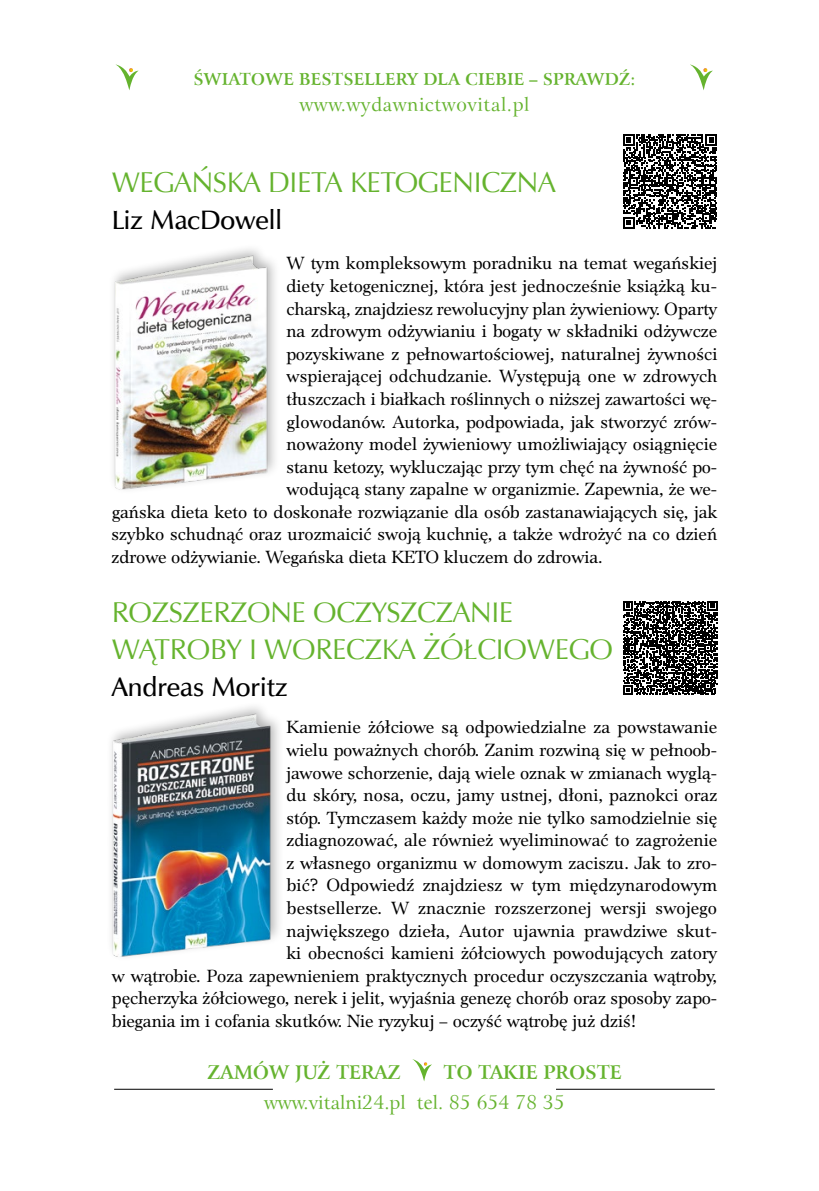
<style>
.page{position:relative;width:819px;height:1191px;background:#fff}
.page>*{position:absolute;margin:0;border:0;box-sizing:border-box;transform-origin:0 0}
.t1{font:28.7px/36.9px "Zapf Humnst EU";letter-spacing:-.01em;color:#65b32e}
.t2{font:26.6px "Zapf Humnst Dm EU";color:#000}
.t3{font:19.25px "Arrus EU";letter-spacing:.015em;color:#65b32e}
.t4{font:700 18.72px "Arrus EU";color:#65b32e}
.t5{font:18.55px "Platea TTEFN";color:#000}
.t6{font:700 16.45px "Arrus EU";letter-spacing:.01em;color:#65b32e}
</style>
<div class="page">
<div style="left:108px;top:242px;width:172px;height:252px;background:#000;opacity:.3"></div>
<img style="left:112px;top:245px;width:159px;height:247px">
<svg style="left:623px;top:134px;width:94px;height:94px"></svg>
<div style="left:107px;top:700px;width:177px;height:262px;background:#000;opacity:.3"></div>
<img style="left:112px;top:713px;width:159px;height:243px">
<svg style="left:623px;top:601px;width:94px;height:94px"></svg>
<svg style="left:412px;top:1059px;width:20px;height:22px"></svg>
<hr style="left:114px;top:1089px;width:159px;height:1px;background:#000">
<hr style="left:556px;top:1089px;width:158px;height:1px;background:#000">
<svg style="left:115px;top:64px;width:24px;height:26px"></svg>
<svg style="left:690px;top:64px;width:23px;height:26px"></svg>
<p class="t6" style="left:193px;top:69px;width:443px">ŚWIATOWE BESTSELLERY DLA CIEBIE – SPRAWDŹ:</p>
<p class="t3" style="left:299px;top:93px;width:231px">www.wydawnictwovital.pl</p>
<h1 class="t1" style="left:112px;top:164px;width:445px">WEGAŃSKA DIETA KETOGENICZNA</h1>
<h2 class="t2" style="left:112px;top:204px;width:172px">Liz MacDowell</h2>
<p class="t5" style="left:286px;top:253px;width:432px">W tym kompleksowym poradniku na temat wegańskiej</p>
<p class="t5" style="left:286px;top:276px;width:432px">diety ketogenicznej, która jest jednocześnie książką ku-</p>
<p class="t5" style="left:286px;top:298px;width:432px">charską, znajdziesz rewolucyjny plan żywieniowy. Oparty</p>
<p class="t5" style="left:286px;top:321px;width:432px">na zdrowym odżywianiu i bogaty w składniki odżywcze</p>
<p class="t5" style="left:286px;top:343px;width:432px">pozyskiwane z pełnowartościowej, naturalnej żywności</p>
<p class="t5" style="left:286px;top:366px;width:432px">wspierającej odchudzanie. Występują one w zdrowych</p>
<p class="t5" style="left:286px;top:388px;width:432px">tłuszczach i białkach roślinnych o niższej zawartości wę-</p>
<p class="t5" style="left:286px;top:411px;width:432px">glowodanów. Autorka, podpowiada, jak stworzyć zrów-</p>
<p class="t5" style="left:286px;top:434px;width:432px">noważony model żywieniowy umożliwiający osiągnięcie</p>
<p class="t5" style="left:286px;top:456px;width:432px">stanu ketozy, wykluczając przy tym chęć na żywność po-</p>
<p class="t5" style="left:286px;top:479px;width:432px">wodującą stany zapalne w organizmie. Zapewnia, że we-</p>
<p class="t5" style="left:112px;top:501px;width:607px">gańska dieta keto to doskonałe rozwiązanie dla osób zastanawiających się, jak</p>
<p class="t5" style="left:112px;top:524px;width:607px">szybko schudnąć oraz urozmaicić swoją kuchnię, a także wdrożyć na co dzień</p>
<p class="t5" style="left:112px;top:546px;width:492px">zdrowe odżywianie. Wegańska dieta KETO kluczem do zdrowia.</p>
<h1 class="t1" style="left:112px;top:594px;width:503px">ROZSZERZONE OCZYSZCZANIE<br>WĄTROBY I WORECZKA ŻÓŁCIOWEGO</h1>
<h2 class="t2" style="left:112px;top:670px;width:178px">Andreas Moritz</h2>
<p class="t5" style="left:286px;top:717px;width:432px">Kamienie żółciowe są odpowiedzialne za powstawanie</p>
<p class="t5" style="left:286px;top:739px;width:432px">wielu poważnych chorób. Zanim rozwiną się w pełnoob-</p>
<p class="t5" style="left:286px;top:762px;width:432px">jawowe schorzenie, dają wiele oznak w zmianach wyglą-</p>
<p class="t5" style="left:286px;top:784px;width:432px">du skóry, nosa, oczu, jamy ustnej, dłoni, paznokci oraz</p>
<p class="t5" style="left:286px;top:807px;width:432px">stóp. Tymczasem każdy może nie tylko samodzielnie się</p>
<p class="t5" style="left:286px;top:830px;width:432px">zdiagnozować, ale również wyeliminować to zagrożenie</p>
<p class="t5" style="left:286px;top:852px;width:432px">z własnego organizmu w domowym zaciszu. Jak to zro-</p>
<p class="t5" style="left:286px;top:875px;width:432px">bić? Odpowiedź znajdziesz w tym międzynarodowym</p>
<p class="t5" style="left:286px;top:897px;width:432px">bestsellerze. W znacznie rozszerzonej wersji swojego</p>
<p class="t5" style="left:286px;top:920px;width:432px">największego dzieła, Autor ujawnia prawdziwe skut-</p>
<p class="t5" style="left:286px;top:942px;width:432px">ki obecności kamieni żółciowych powodujących zatory</p>
<p class="t5" style="left:112px;top:965px;width:607px">w wątrobie. Poza zapewnieniem praktycznych procedur oczyszczania wątroby,</p>
<p class="t5" style="left:112px;top:988px;width:607px">pęcherzyka żółciowego, nerek i jelit, wyjaśnia genezę chorób oraz sposoby zapo-</p>
<p class="t5" style="left:112px;top:1010px;width:526px">biegania im i cofania skutków. Nie ryzykuj – oczyść wątrobę już dziś!</p>
<p class="t4" style="left:207px;top:1060px;width:195px">ZAMÓW JUŻ TERAZ</p>
<p class="t4" style="left:443px;top:1060px;width:180px">TO TAKIE PROSTE</p>
<p class="t3" style="left:264px;top:1090px;width:302px">www.vitalni24.pl tel. 85 654 78 35</p>
</div>
